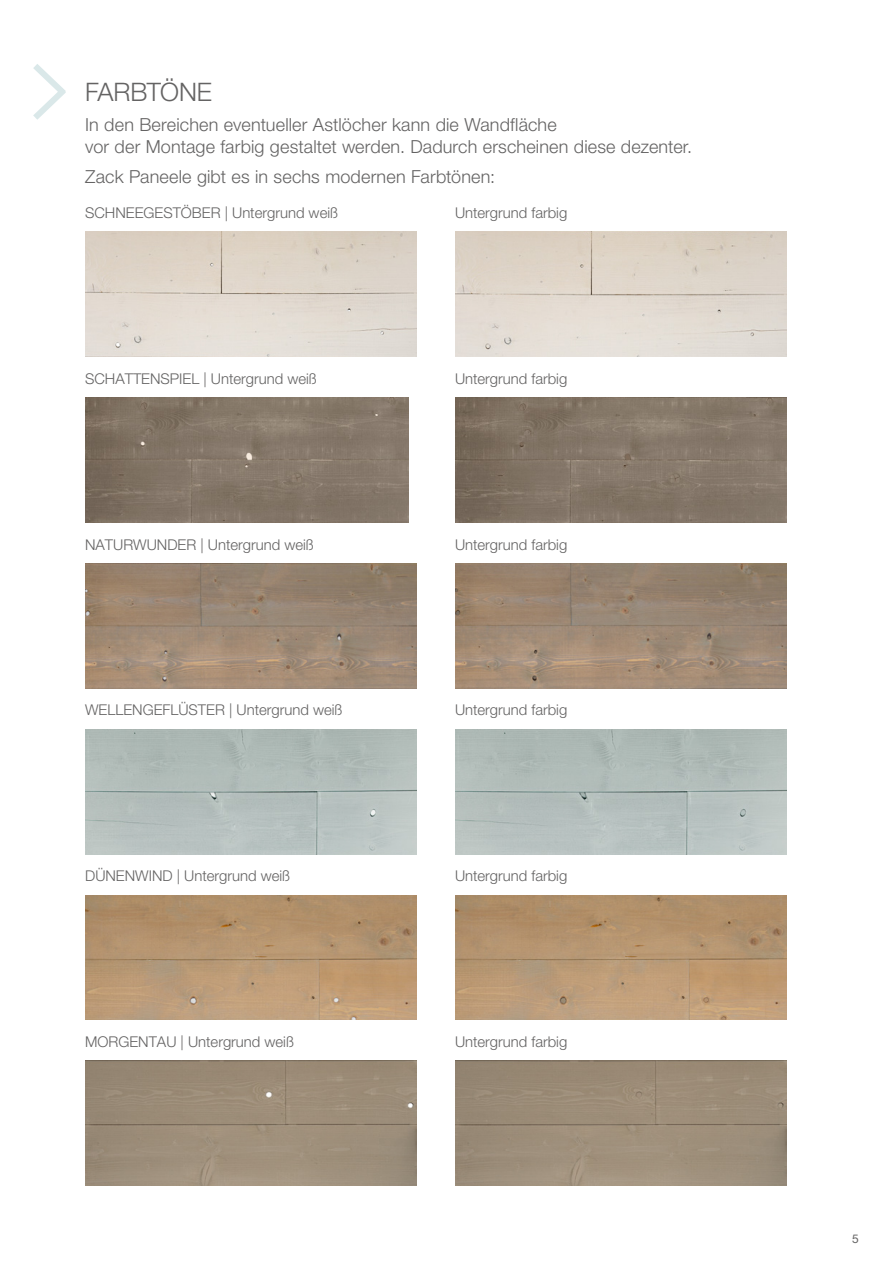
<style>
.page{position:relative;width:893px;height:1263px;background:#fff}
.page>*{position:absolute;margin:0;border:0;box-sizing:border-box;transform-origin:0 0}
.t1{font:300 25.5px "Helvetica Neue";letter-spacing:-.005em;color:#646363}
.t2{font:300 18px/21.6px "Helvetica Neue";letter-spacing:.01em;color:#646363}
.t3{font:300 14.85px "Helvetica Neue";color:#646363}
.t4{font:12px "Helvetica Neue";color:#646363}
</style>
<div class="page">
<img style="left:85px;top:232px;width:332px;height:124px">
<img style="left:85px;top:397px;width:323px;height:125px">
<img style="left:85px;top:563px;width:332px;height:125px">
<img style="left:85px;top:729px;width:332px;height:125px">
<img style="left:85px;top:895px;width:332px;height:125px">
<img style="left:85px;top:1061px;width:332px;height:125px">
<img style="left:455px;top:232px;width:332px;height:124px">
<img style="left:455px;top:397px;width:332px;height:125px">
<img style="left:455px;top:563px;width:332px;height:125px">
<img style="left:455px;top:729px;width:332px;height:125px">
<img style="left:455px;top:895px;width:332px;height:125px">
<img style="left:455px;top:1061px;width:332px;height:125px">
<svg style="left:33px;top:64px;width:33px;height:56px"></svg>
<h1 class="t1" style="left:85px;top:77px;width:128px">FARBTÖNE</h1>
<p class="t2" style="left:85px;top:114px;width:608px">In den Bereichen eventueller Astlöcher kann die Wandfläche<br>vor der Montage farbig gestaltet werden. Dadurch erscheinen diese dezenter.</p>
<p class="t2" style="left:85px;top:166px;width:411px">Zack Paneele gibt es in sechs modernen Farbtönen:</p>
<p class="t3" style="left:85px;top:204px;width:254px">SCHNEEGESTÖBER | Untergrund weiß</p>
<p class="t3" style="left:455px;top:204px;width:114px">Untergrund farbig</p>
<p class="t3" style="left:85px;top:369px;width:233px">SCHATTENSPIEL | Untergrund weiß</p>
<p class="t3" style="left:455px;top:369px;width:114px">Untergrund farbig</p>
<p class="t3" style="left:85px;top:535px;width:230px">NATURWUNDER | Untergrund weiß</p>
<p class="t3" style="left:455px;top:535px;width:114px">Untergrund farbig</p>
<p class="t3" style="left:85px;top:701px;width:259px">WELLENGEFLÜSTER | Untergrund weiß</p>
<p class="t3" style="left:455px;top:701px;width:114px">Untergrund farbig</p>
<p class="t3" style="left:85px;top:867px;width:206px">DÜNENWIND | Untergrund weiß</p>
<p class="t3" style="left:455px;top:867px;width:114px">Untergrund farbig</p>
<p class="t3" style="left:85px;top:1033px;width:210px">MORGENTAU | Untergrund weiß</p>
<p class="t3" style="left:455px;top:1033px;width:114px">Untergrund farbig</p>
<p class="t4" style="left:852px;top:1231px;width:8px">5</p>
</div>
